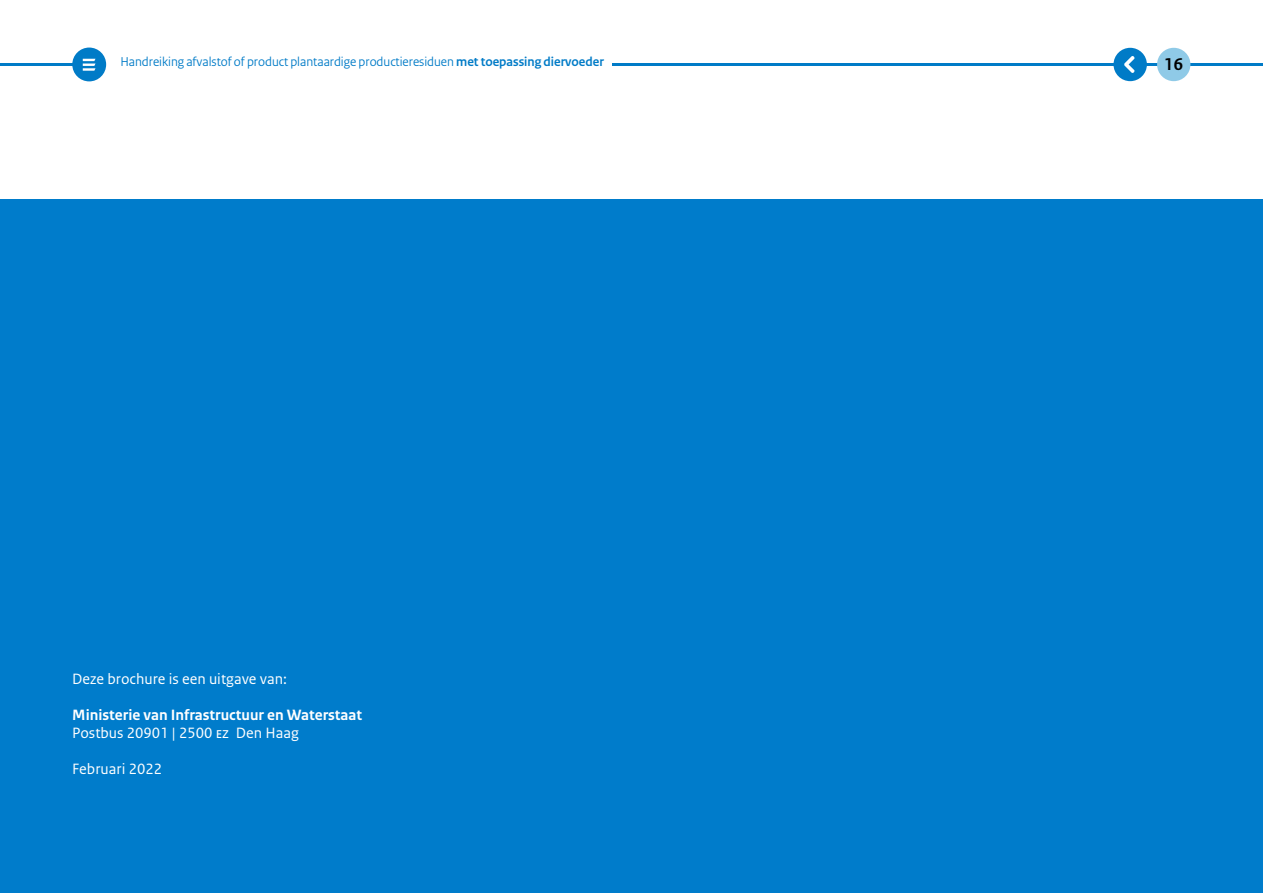
<style>
.page{position:relative;width:1263px;height:893px;background:#fff}
.page>*{position:absolute;margin:0;border:0;box-sizing:border-box;transform-origin:0 0}
.t1{font:700 18px "Rijksoverheid Sans Heading";color:#000}
.P_Broodtekst_Sans{font:15.75px "Rijksoverheid Sans Text";color:#fff}
.P_Broodtekst_Sans-2{font:700 15.75px "Rijksoverheid Sans Text";color:#fff}
.t2{font:13.5px "Rijksoverheid Sans Heading Regular 3";color:#007bc7}
.s1{font-family:"Rijksoverheid Sans Heading Bold 3"}
</style>
<div class="page">
<div style="left:0;top:200px;width:1263px;height:693px;background:#007ccb"></div>
<div style="left:72px;top:48px;width:34px;height:33px;background:#007bc7;border-radius:50%"></div>
<svg style="left:83px;top:59px;width:13px;height:12px"></svg>
<hr style="left:0;top:63px;width:72px;height:3px;background:#007bc7">
<hr style="left:612px;top:63px;width:651px;height:3px;background:#007bc7">
<div style="left:1159px;top:50px;width:29px;height:29px;background:#8fcae7;border-radius:50%"></div>
<div style="left:1157px;top:48px;width:33px;height:33px;border:4px solid #8fcae7;border-radius:50%"></div>
<div style="left:1116px;top:50px;width:29px;height:29px;background:#007bc7;border-radius:50%"></div>
<div style="left:1113px;top:48px;width:34px;height:33px;border:4px solid #007bc7;border-radius:50%"></div>
<svg style="left:1124px;top:56px;width:11px;height:17px"></svg>
<p class="t2" style="left:120px;top:54px;width:485px">Handreiking afvalstof of product plantaardige productieresiduen <span class="s1">met toepassing diervoeder</span></p>
<h1 class="t1" style="left:1164px;top:54px;width:20px">16</h1>
<p class="P_Broodtekst_Sans" style="left:72px;top:670px;width:216px">Deze brochure is een uitgave van:</p>
<p class="P_Broodtekst_Sans-2" style="left:72px;top:706px;width:291px">Ministerie van Infrastructuur en Waterstaat</p>
<p class="P_Broodtekst_Sans" style="left:72px;top:724px;width:228px">Postbus 20901 | 2500 ez Den Haag</p>
<p class="P_Broodtekst_Sans" style="left:72px;top:760px;width:91px">Februari 2022</p>
</div>
